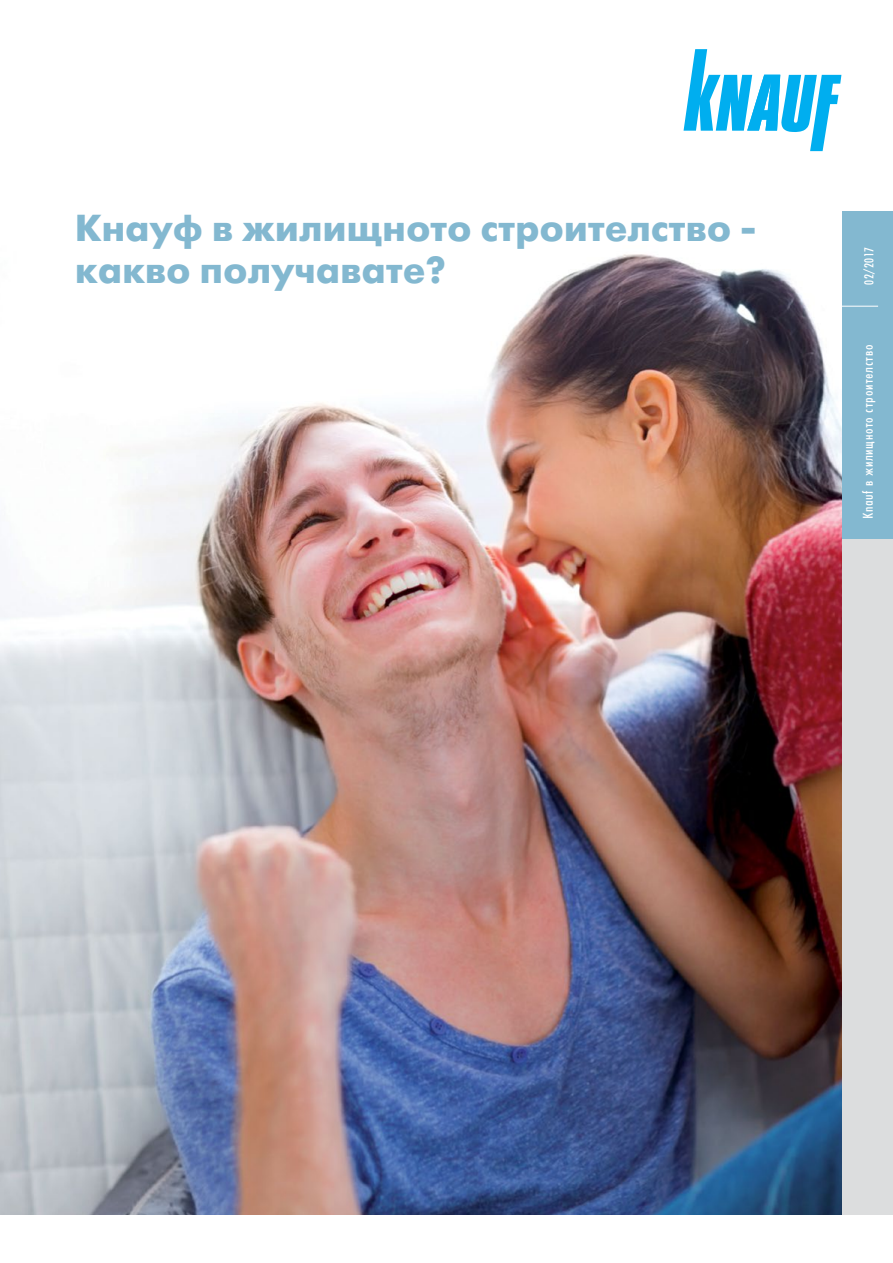
<style>
.page{position:relative;width:893px;height:1263px;background:#fff}
.page>*{position:absolute;margin:0;border:0;box-sizing:border-box;transform-origin:0 0}
.t1{font:37.5px/42px "Futuris XC";letter-spacing:.01em;color:#83b8d0}
.t2{font:15px "Futura Condenced Normal BT";letter-spacing:.03em;color:#fff}
.t3{font:condensed 12px "Futura";letter-spacing:.05em;color:#fff}
</style>
<div class="page">
<img style="left:0;top:254px;width:842px;height:961px">
<div style="left:842px;top:211px;width:51px;height:1004px;background:#dcddde"></div>
<div style="left:842px;top:211px;width:51px;height:328px;background:#83b8d0"></div>
<hr style="left:842px;top:306px;width:36px;height:1px;background:#fff">
<hr style="left:0;top:1100px;width:1px;height:163px;background:#c6deea">
<svg style="left:684px;top:49px;width:157px;height:102px"></svg>
<hr style="left:0;top:211px;width:1px;height:340px;background:#c6deea">
<hr style="left:0;top:509px;width:1px;height:42px;background:#00aeef">
<p class="t1" style="left:75px;top:207px;width:683px">Кнауф в жилищното строителство - какво получавате?</p>
<p class="t3" style="left:862px;top:285px;width:40px;rotate:-90deg">02/2017</p>
<p class="t2" style="left:861px;top:519px;width:176px;rotate:-90deg">Knauf в жилищното строителство</p>
</div>
